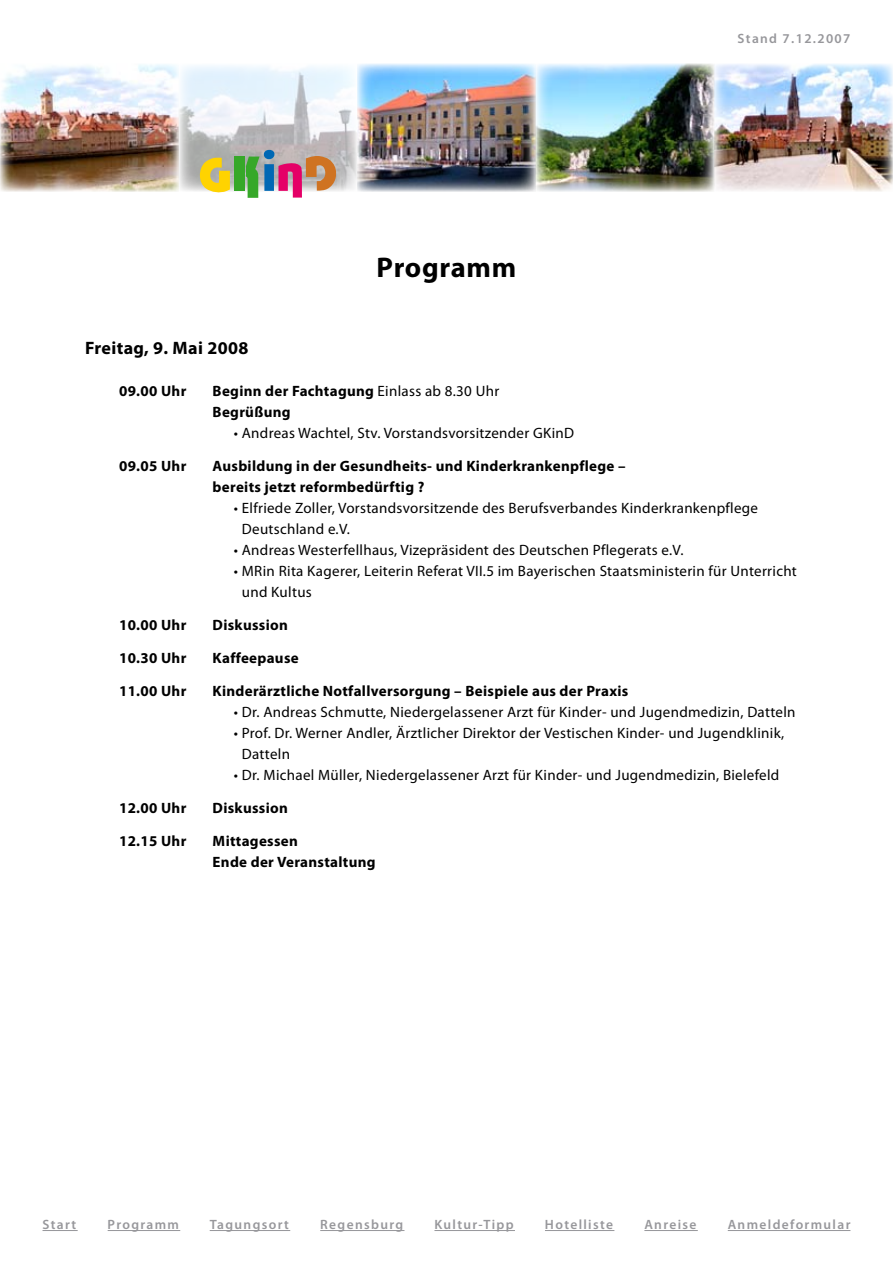
<style>
.page{position:relative;width:893px;height:1263px;background:#fff}
.page>*{position:absolute;margin:0;border:0;box-sizing:border-box;transform-origin:0 0}
.t1{font:700 28.5px "Myriad Pro";letter-spacing:.02em;color:#000}
.t2{font:700 18px "Myriad Pro";letter-spacing:.02em;color:#000}
.t3{font:15px/21px "Myriad Pro";letter-spacing:.02em;color:#000}
.t4{font:700 15px/21px "Myriad Pro";letter-spacing:.02em;color:#000}
.t5{font:600 13.5px "Myriad Pro";letter-spacing:.1em;color:#97979b}
.s1{font-weight:400}
</style>
<div class="page">
<img style="left:0;top:64px;width:893px;height:127px">
<div style="left:234px;top:157px;width:10px;height:34px;background:#36a829"></div>
<svg style="left:198px;top:155px;width:32px;height:38px"></svg>
<svg style="left:246px;top:150px;width:93px;height:48px;background:#bb9a90"></svg>
<div style="left:264px;top:164px;width:10px;height:27px;background:#0068b4"></div>
<hr style="left:43px;top:1230px;width:35px;height:1px;background:#97979b">
<hr style="left:108px;top:1230px;width:72px;height:1px;background:#97979b">
<hr style="left:210px;top:1230px;width:80px;height:1px;background:#97979b">
<hr style="left:320px;top:1230px;width:84px;height:1px;background:#97979b">
<hr style="left:434px;top:1230px;width:81px;height:1px;background:#97979b">
<hr style="left:545px;top:1230px;width:69px;height:1px;background:#97979b">
<hr style="left:644px;top:1230px;width:54px;height:1px;background:#97979b">
<hr style="left:728px;top:1230px;width:122px;height:1px;background:#97979b">
<h1 class="t1" style="left:377px;top:248px;width:141px">Programm</h1>
<p class="t5" style="left:738px;top:30px;width:114px">Stand 7.12.2007</p>
<p class="t2" style="left:85px;top:336px;width:165px">Freitag, 9. Mai 2008</p>
<p class="t4" style="left:119px;top:380px;width:69px">09.00 Uhr</p>
<p class="t4" style="left:213px;top:380px;width:288px">Beginn der Fachtagung <span class="s1">Einlass ab 8.30 Uhr<br></span>Begrüßung</p>
<p class="t3" style="left:234px;top:422px;width:342px">• Andreas Wachtel, Stv. Vorstandsvorsitzender GKinD</p>
<p class="t4" style="left:119px;top:455px;width:69px">09.05 Uhr</p>
<p class="t4" style="left:213px;top:455px;width:414px">Ausbildung in der Gesundheits- und Kinderkrankenpflege – bereits jetzt reformbedürftig ?</p>
<p class="t3" style="left:242px;top:497px;width:518px;text-indent:-8px">• Elfriede Zoller, Vorstandsvorsitzende des Berufsverbandes Kinderkrankenpflege<br>Deutschland e.V.</p>
<p class="t3" style="left:234px;top:539px;width:451px">• Andreas Westerfellhaus, Vizepräsident des Deutschen Pflegerats e.V.</p>
<p class="t3" style="left:242px;top:560px;width:557px;text-indent:-8px">• MRin Rita Kagerer, Leiterin Referat VII.5 im Bayerischen Staatsministerin für Unterricht und Kultus</p>
<p class="t4" style="left:119px;top:614px;width:69px">10.00 Uhr</p>
<p class="t4" style="left:213px;top:614px;width:77px">Diskussion</p>
<p class="t4" style="left:119px;top:647px;width:69px">10.30 Uhr</p>
<p class="t4" style="left:213px;top:647px;width:88px">Kaffeepause</p>
<p class="t4" style="left:119px;top:680px;width:69px">11.00 Uhr</p>
<p class="t4" style="left:213px;top:680px;width:417px">Kinderärztliche Notfallversorgung – Beispiele aus der Praxis</p>
<p class="t3" style="left:234px;top:701px;width:563px">• Dr. Andreas Schmutte, Niedergelassener Arzt für Kinder- und Jugendmedizin, Datteln</p>
<p class="t3" style="left:242px;top:722px;width:544px;text-indent:-8px">• Prof. Dr. Werner Andler, Ärztlicher Direktor der Vestischen Kinder- und Jugendklinik,<br>Datteln</p>
<p class="t3" style="left:234px;top:764px;width:547px">• Dr. Michael Müller, Niedergelassener Arzt für Kinder- und Jugendmedizin, Bielefeld</p>
<p class="t4" style="left:119px;top:797px;width:69px">12.00 Uhr</p>
<p class="t4" style="left:213px;top:797px;width:77px">Diskussion</p>
<p class="t4" style="left:119px;top:830px;width:69px">12.15 Uhr</p>
<p class="t4" style="left:213px;top:830px;width:164px">Mittagessen<br>Ende der Veranstaltung</p>
<p class="t5" style="left:43px;top:1216px;width:35px">Start</p>
<p class="t5" style="left:108px;top:1216px;width:73px">Programm</p>
<p class="t5" style="left:210px;top:1216px;width:81px">Tagungsort</p>
<p class="t5" style="left:320px;top:1216px;width:84px">Regensburg</p>
<p class="t5" style="left:434px;top:1216px;width:81px">Kultur-Tipp</p>
<p class="t5" style="left:545px;top:1216px;width:70px">Hotelliste</p>
<p class="t5" style="left:644px;top:1216px;width:54px">Anreise</p>
<p class="t5" style="left:728px;top:1216px;width:124px">Anmeldeformular</p>
</div>
